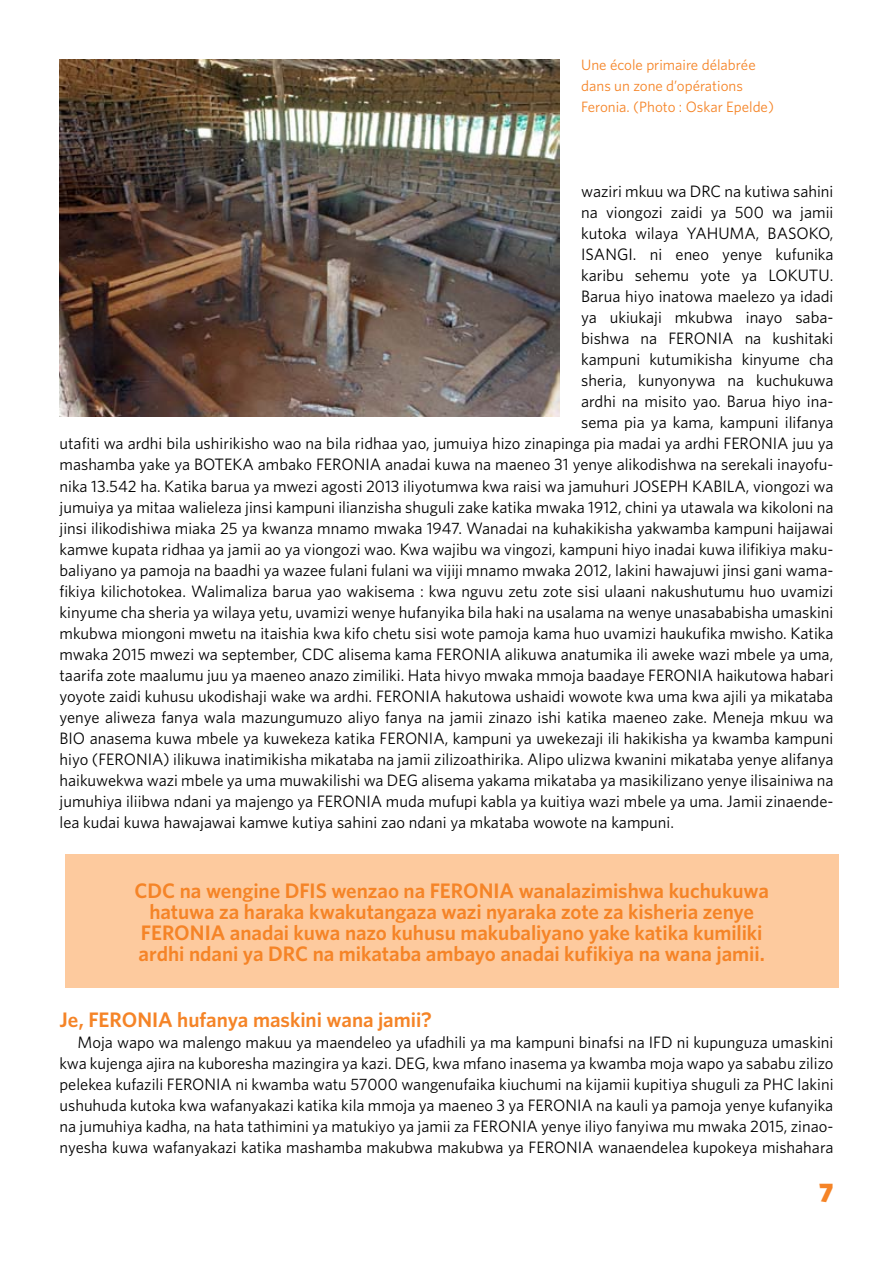
<style>
.page{position:relative;width:893px;height:1263px;background:#fff}
.page>*{position:absolute;margin:0;border:0;box-sizing:border-box;transform-origin:0 0}
.t1{font:900 27px "Whitney";color:#f58427}
.t2{font:600 21px/21px "Whitney";letter-spacing:-.005em;color:#f58427;text-align:center}
.t3{font:16.5px/21px "Whitney";color:#000;text-align:justify}
.t4{font:15px/21px "Whitney";color:#f58427}
</style>
<div class="page">
<div style="left:65px;top:854px;width:774px;height:134px;background:#fdca9e"></div>
<img style="left:60px;top:60px;width:500px;height:357px">
<p class="t4" style="left:581px;top:54px;width:194px">Une école primaire délabrée dans un zone d’opérations<br>Feronia. (Photo : Oskar Epelde)</p>
<p class="t3" style="left:581px;top:181px;width:254px">waziri mkuu wa DRC na kutiwa sahini</p>
<p class="t3" style="left:581px;top:202px;width:254px">na viongozi zaidi ya 500 wa jamii</p>
<p class="t3" style="left:581px;top:223px;width:254px">kutoka wilaya YAHUMA, BASOKO,</p>
<p class="t3" style="left:581px;top:244px;width:254px">ISANGI. ni eneo yenye kufunika</p>
<p class="t3" style="left:581px;top:265px;width:254px">karibu sehemu yote ya LOKUTU.</p>
<p class="t3" style="left:581px;top:286px;width:254px">Barua hiyo inatowa maelezo ya idadi</p>
<p class="t3" style="left:581px;top:307px;width:254px">ya ukiukaji mkubwa inayo saba-</p>
<p class="t3" style="left:581px;top:328px;width:254px">bishwa na FERONIA na kushitaki</p>
<p class="t3" style="left:581px;top:349px;width:254px">kampuni kutumikisha kinyume cha</p>
<p class="t3" style="left:581px;top:370px;width:254px">sheria, kunyonywa na kuchukuwa</p>
<p class="t3" style="left:581px;top:391px;width:254px">ardhi na misito yao. Barua hiyo ina-</p>
<p class="t3" style="left:581px;top:412px;width:254px">sema pia ya kama, kampuni ilifanya</p>
<p class="t3" style="left:60px;top:433px;width:775px">utafiti wa ardhi bila ushirikisho wao na bila ridhaa yao, jumuiya hizo zinapinga pia madai ya ardhi FERONIA juu ya</p>
<p class="t3" style="left:60px;top:454px;width:775px">mashamba yake ya BOTEKA ambako FERONIA anadai kuwa na maeneo 31 yenye alikodishwa na serekali inayofu-</p>
<p class="t3" style="left:60px;top:475px;width:775px">nika 13.542 ha. Katika barua ya mwezi agosti 2013 iliyotumwa kwa raisi wa jamuhuri JOSEPH KABILA, viongozi wa</p>
<p class="t3" style="left:60px;top:496px;width:775px">jumuiya ya mitaa walieleza jinsi kampuni ilianzisha shuguli zake katika mwaka 1912, chini ya utawala wa kikoloni na</p>
<p class="t3" style="left:60px;top:517px;width:775px">jinsi ilikodishiwa miaka 25 ya kwanza mnamo mwaka 1947. Wanadai na kuhakikisha yakwamba kampuni haijawai</p>
<p class="t3" style="left:60px;top:538px;width:775px">kamwe kupata ridhaa ya jamii ao ya viongozi wao. Kwa wajibu wa vingozi, kampuni hiyo inadai kuwa ilifikiya maku-</p>
<p class="t3" style="left:60px;top:559px;width:775px">baliyano ya pamoja na baadhi ya wazee fulani fulani wa vijiji mnamo mwaka 2012, lakini hawajuwi jinsi gani wama-</p>
<p class="t3" style="left:60px;top:580px;width:775px">fikiya kilichotokea. Walimaliza barua yao wakisema : kwa nguvu zetu zote sisi ulaani nakushutumu huo uvamizi</p>
<p class="t3" style="left:60px;top:601px;width:775px">kinyume cha sheria ya wilaya yetu, uvamizi wenye hufanyika bila haki na usalama na wenye unasababisha umaskini</p>
<p class="t3" style="left:60px;top:622px;width:775px">mkubwa miongoni mwetu na itaishia kwa kifo chetu sisi wote pamoja kama huo uvamizi haukufika mwisho. Katika</p>
<p class="t3" style="left:60px;top:643px;width:775px">mwaka 2015 mwezi wa september, CDC alisema kama FERONIA alikuwa anatumika ili aweke wazi mbele ya uma,</p>
<p class="t3" style="left:60px;top:664px;width:775px">taarifa zote maalumu juu ya maeneo anazo zimiliki. Hata hivyo mwaka mmoja baadaye FERONIA haikutowa habari</p>
<p class="t3" style="left:60px;top:685px;width:775px">yoyote zaidi kuhusu ukodishaji wake wa ardhi. FERONIA hakutowa ushaidi wowote kwa uma kwa ajili ya mikataba</p>
<p class="t3" style="left:60px;top:706px;width:775px">yenye aliweza fanya wala mazungumuzo aliyo fanya na jamii zinazo ishi katika maeneo zake. Meneja mkuu wa</p>
<p class="t3" style="left:60px;top:727px;width:775px">BIO anasema kuwa mbele ya kuwekeza katika FERONIA, kampuni ya uwekezaji ili hakikisha ya kwamba kampuni</p>
<p class="t3" style="left:60px;top:748px;width:775px">hiyo (FERONIA) ilikuwa inatimikisha mikataba na jamii zilizoathirika. Alipo ulizwa kwanini mikataba yenye alifanya</p>
<p class="t3" style="left:60px;top:769px;width:775px">haikuwekwa wazi mbele ya uma muwakilishi wa DEG alisema yakama mikataba ya masikilizano yenye ilisainiwa na</p>
<p class="t3" style="left:60px;top:790px;width:775px">jumuhiya iliibwa ndani ya majengo ya FERONIA muda mufupi kabla ya kuitiya wazi mbele ya uma. Jamii zinaende-</p>
<p class="t3" style="left:60px;top:811px;width:616px">lea kudai kuwa hawajawai kamwe kutiya sahini zao ndani ya mkataba wowote na kampuni.</p>
<p class="t2" style="left:134px;top:880px;width:636px">CDC na wengine DFIS wenzao na FERONIA wanalazimishwa kuchukuwa hatuwa za haraka kwakutangaza wazi nyaraka zote za kisheria zenye FERONIA anadai kuwa nazo kuhusu makubaliyano yake katika kumiliki ardhi ndani ya DRC na mikataba ambayo anadai kufikiya na wana jamii.</p>
<p class="t2" style="left:60px;top:1009px;width:374px">Je, FERONIA hufanya maskini wana jamii?</p>
<p class="t3" style="left:60px;top:1032px;width:775px;text-indent:18px">Moja wapo wa malengo makuu ya maendeleo ya ufadhili ya ma kampuni binafsi na IFD ni kupunguza umaskini kwa kujenga ajira na kuboresha mazingira ya kazi. DEG, kwa mfano inasema ya kwamba moja wapo ya sababu zilizo pelekea kufazili FERONIA ni kwamba watu 57000 wangenufaika kiuchumi na kijamii kupitiya shuguli za PHC lakini ushuhuda kutoka kwa wafanyakazi katika kila mmoja ya maeneo 3 ya FERONIA na kauli ya pamoja yenye kufanyika na jumuhiya kadha, na hata tathimini ya matukiyo ya jamii za FERONIA yenye iliyo fanyiwa mu mwaka 2015, zinao&shy;nyesha kuwa wafanyakazi katika mashamba makubwa makubwa ya FERONIA wanaendelea kupokeya mishahara</p>
<h1 class="t1" style="left:819px;top:1176px;width:16px">7</h1>
</div>
